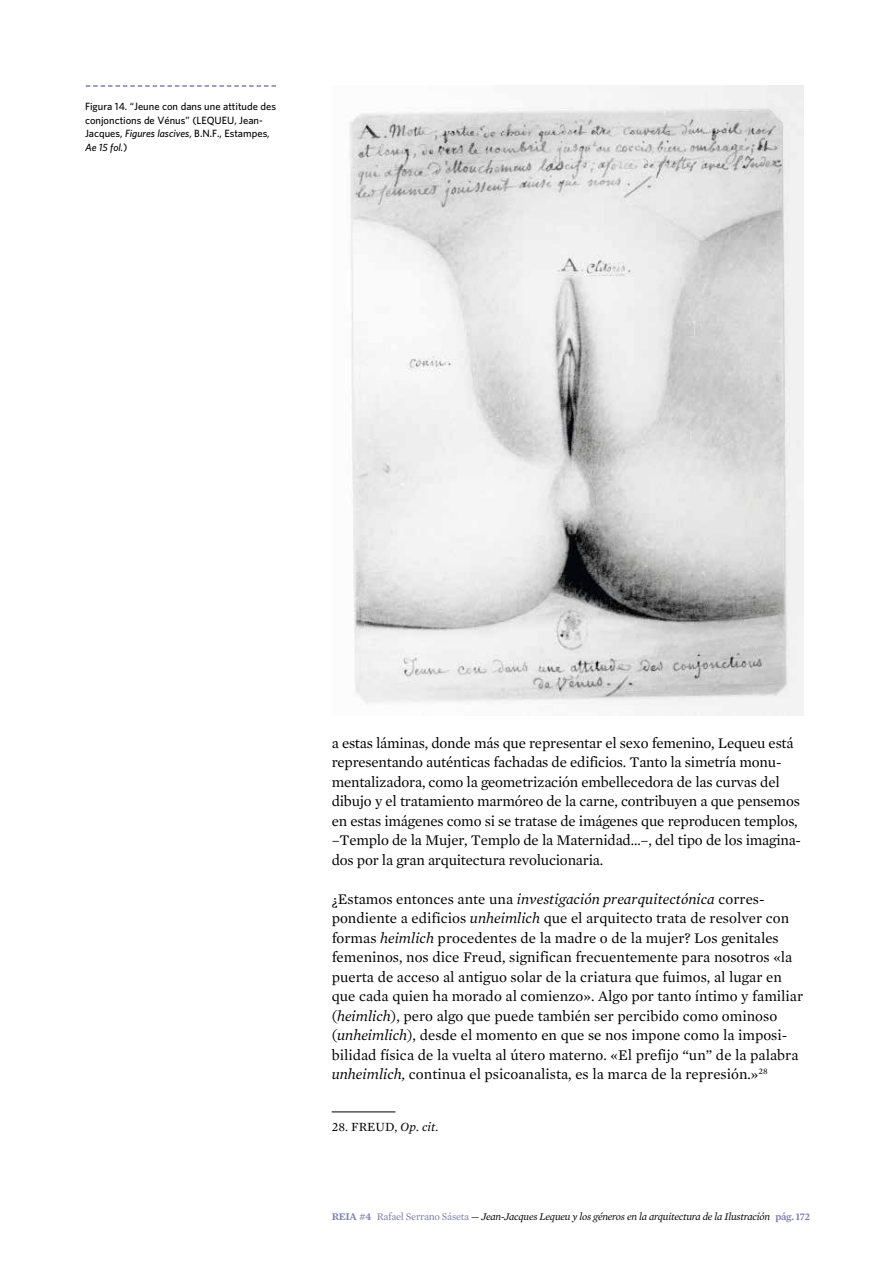
<style>
.page{position:relative;width:893px;height:1263px;background:#fff}
.page>*{position:absolute;margin:0;border:0;box-sizing:border-box;transform-origin:0 0}
.t1{font:15px/19.5px "Mercury Text G1";color:#000}
.t2{font:12.75px "Mercury Text G1";color:#000}
.t3{font:500 10.5px/13.5px "Whitney";color:#000}
.t4{font:italic 10.5px "Mercury Text G1";letter-spacing:-.025em;color:#000}
.s1{font-style:italic}
.s2{font-weight:600;font-style:normal;color:#7f7eac}
.s3{font-style:normal;color:#7f7eac}
.s4{font-style:normal}
</style>
<div class="page">
<hr style="left:332px;top:1112px;width:63px;height:1px;background:#000">
<svg style="left:86px;top:85px;width:190px;height:2px"></svg>
<img style="left:349px;top:85px;width:455px;height:631px">
<p class="t3" style="left:85px;top:99px;width:192px">Figura 14. “Jeune con dans une attitude des conjonctions de Vénus” (LEQUEU, Jean-Jacques, <span class="s1">Figures lascives</span>, B.N.F., Estampes, <span class="s1">Ae 15 fol.</span>)</p>
<p class="t1" style="left:332px;top:733px;width:471px">a estas láminas, donde más que representar el sexo femenino, Lequeu está representando auténticas fachadas de edificios. Tanto la simetría monu&shy;mentalizadora, como la geometrización embellecedora de las curvas del dibujo y el tratamiento marmóreo de la carne, contribuyen a que pensemos en estas imágenes como si se tratase de imágenes que reproducen templos, –Templo de la Mujer, Templo de la Maternidad…–, del tipo de los imagina&shy;dos por la gran arquitectura revolucionaria.</p>
<p class="t1" style="left:332px;top:889px;width:473px">¿Estamos entonces ante una <span class="s1">investigación prearquitectónica</span> corres&shy;pondiente a edificios <span class="s1">unheimlich</span> que el arquitecto trata de resolver con formas <span class="s1">heimlich</span> procedentes de la madre o de la mujer? Los genitales femeninos, nos dice Freud, significan frecuentemente para nosotros «la puerta de acceso al antiguo solar de la criatura que fuimos, al lugar en que cada quien ha morado al comienzo». Algo por tanto íntimo y familiar (<span class="s1">heimlich</span>), pero algo que puede también ser percibido como ominoso (<span class="s1">unheimlich</span>), desde el momento en que se nos impone como la imposi&shy;bilidad física de la vuelta al útero materno. «El prefijo “un” de la palabra <span class="s1">unheimlich,</span> continua el psicoanalista, es la marca de la represión.»<sup>28</sup></p>
<p class="t2" style="left:332px;top:1119px;width:108px">28. FREUD, <span class="s1">Op. cit.</span></p>
<p class="t4" style="left:332px;top:1210px;width:480px"><span class="s2">REIA #4</span> <span class="s3">Rafael Serrano Sáseta</span> <span class="s4">—</span> Jean-Jacques Lequeu y los géneros en la arquitectura de la Ilustración <span class="s2">pág. 172</span></p>
</div>
